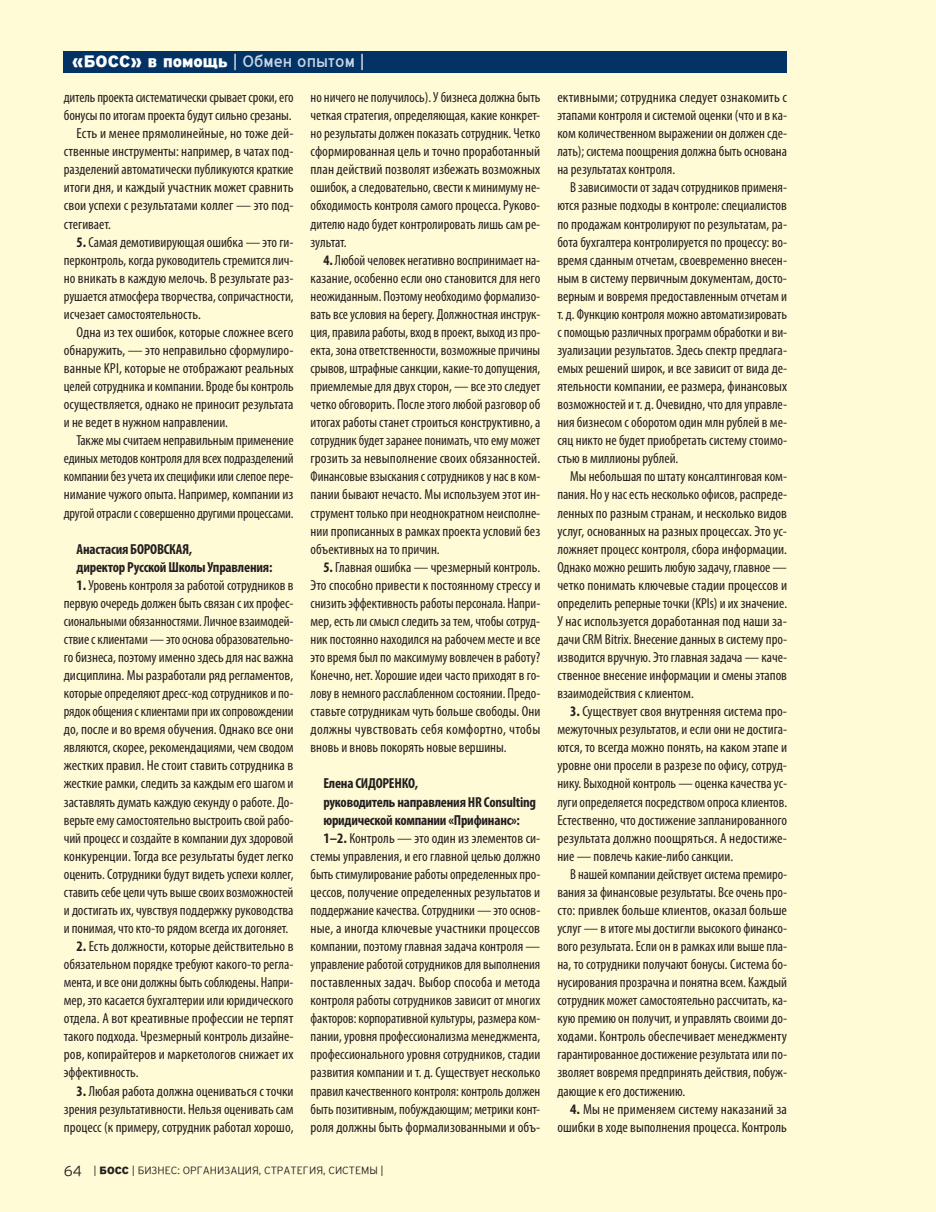
<style>
.page{position:relative;width:936px;height:1212px;background:#fff}
.page>*{position:absolute;margin:0;border:0;box-sizing:border-box;transform-origin:0 0}
.t1{font:900 16.5px "GL Interstate";color:#fff}
.t2{font:condensed 14.55px/18px "Myriad Pro";color:#231f20;text-align:justify}
.t3{font:700 condensed 14.55px/18px "Myriad Pro";letter-spacing:-.015em;color:#231f20}
.t4{font:300 10.5px "GL Interstate";color:#231f20}
.s1{font-weight:400;color:#c9d6e6}
.s2{font-weight:700}
.s3{font-size:14.55px}
.s4{font-weight:900}
</style>
<div class="page">
<div style="left:0;top:0;width:935px;height:1212px;background:#fffbd6"></div>
<div style="left:64px;top:51px;width:723px;height:21px;background:#033365"></div>
<p class="t1" style="left:72px;top:54px;width:294px">«БОСС» в помощь <span class="s1">| Обмен опытом |</span></p>
<p class="t2" style="left:64px;top:88px;width:231px">дитель проекта систематически срывает сроки, его</p>
<p class="t2" style="left:64px;top:106px;width:229px">бонусы по итогам проекта будут сильно срезаны.</p>
<p class="t2" style="left:77px;top:124px;width:218px">Есть и менее прямолинейные, но тоже дей-</p>
<p class="t2" style="left:64px;top:142px;width:231px">ственные инструменты: например, в чатах под-</p>
<p class="t2" style="left:64px;top:160px;width:231px">разделений автоматически публикуются краткие</p>
<p class="t2" style="left:64px;top:178px;width:231px">итоги дня, и каждый участник может сравнить</p>
<p class="t2" style="left:64px;top:196px;width:231px">свои успехи с результатами коллег — это под-</p>
<p class="t2" style="left:64px;top:214px;width:49px">стегивает.</p>
<p class="t2" style="left:64px;top:233px;width:231px;text-indent:13px"><span class="s2">5.</span> Самая демотивирующая ошибка — это ги&shy;перконтроль, когда руководитель стремится лич&shy;но вникать в каждую мелочь. В результате раз&shy;рушается атмосфера творчества, сопричастности, исчезает самостоятельность.</p>
<p class="t2" style="left:64px;top:323px;width:231px;text-indent:13px">Одна из тех ошибок, которые сложнее всего обнаружить, — это неправильно сформулиро&shy;ванные KPI, которые не отображают реальных целей сотрудника и компании. Вроде бы контроль осуществляется, однако не приносит результата и не ведет в нужном направлении.</p>
<p class="t2" style="left:64px;top:431px;width:231px;text-indent:13px">Также мы считаем неправильным применение единых методов контроля для всех подразделений компании без учета их специфики или слепое пере&shy;нимание чужого опыта. Например, компании из другой отрасли с совершенно другими процессами.</p>
<p class="t3" style="left:77px;top:539px;width:197px">Анастасия БОРОВСКАЯ,<br>директор Русской Школы Управления:</p>
<p class="t2" style="left:64px;top:576px;width:231px;text-indent:13px"><span class="s2">1.</span> Уровень контроля за работой сотрудников в первую очередь должен быть связан с их профес&shy;сиональными обязанностями. Личное взаимодей&shy;ствие с клиентами — это основа образовательно&shy;го бизнеса, поэтому именно здесь для нас важна дисциплина. Мы разработали ряд регламентов, которые определяют дресс-код сотрудников и по&shy;рядок общения с клиентами при их сопровождении до, после и во время обучения. Однако все они являются, скорее, рекомендациями, чем сводом жестких правил. Не стоит ставить сотрудника в жесткие рамки, следить за каждым его шагом и заставлять думать каждую секунду о работе. До&shy;верьте ему самостоятельно выстроить свой рабо&shy;чий процесс и создайте в компании дух здоровой конкуренции. Тогда все результаты будет легко оценить. Сотрудники будут видеть успехи коллег, ставить себе цели чуть выше своих возможностей и достигать их, чувствуя поддержку руководства и понимая, что кто-то рядом всегда их догоняет.</p>
<p class="t2" style="left:64px;top:937px;width:231px;text-indent:13px"><span class="s2">2.</span> Есть должности, которые действительно в обязательном порядке требуют какого-то регла&shy;мента, и все они должны быть соблюдены. Напри&shy;мер, это касается бухгалтерии или юридического отдела. А вот креативные профессии не терпят такого подхода. Чрезмерный контроль дизайне&shy;ров, копирайтеров и маркетологов снижает их эффективность.</p>
<p class="t2" style="left:64px;top:1081px;width:231px;text-indent:13px"><span class="s2">3.</span> Любая работа должна оцениваться с точки зрения результативности. Нельзя оценивать сам процесс (к примеру, сотрудник работал хорошо,</p>
<p class="t2" style="left:310px;top:88px;width:231px">но ничего не получилось). У бизнеса должна быть четкая стратегия, определяющая, какие конкрет&shy;но результаты должен показать сотрудник. Четко сформированная цель и точно проработанный план действий позволят избежать возможных ошибок, а следовательно, свести к минимуму не&shy;обходимость контроля самого процесса. Руково&shy;дителю надо будет контролировать лишь сам ре&shy;зультат.</p>
<p class="t2" style="left:310px;top:251px;width:231px;text-indent:13px"><span class="s2">4.</span> Любой человек негативно воспринимает на&shy;казание, особенно если оно становится для него неожиданным. Поэтому необходимо формализо&shy;вать все условия на берегу. Должностная инструк&shy;ция, правила работы, вход в проект, выход из про&shy;екта, зона ответственности, возможные причины срывов, штрафные санкции, какие-то допущения, приемлемые для двух сторон, — все это следует четко обговорить. После этого любой разговор об итогах работы станет строиться конструктивно, а сотрудник будет заранее понимать, что ему может грозить за невыполнение своих обязанностей.<br>Финансовые взыскания с сотрудников у нас в ком&shy;пании бывают нечасто. Мы используем этот ин&shy;струмент только при неоднократном неисполне&shy;нии прописанных в рамках проекта условий без объективных на то причин.</p>
<p class="t2" style="left:310px;top:558px;width:231px;text-indent:13px"><span class="s2">5.</span> Главная ошибка — чрезмерный контроль.<br>Это способно привести к постоянному стрессу и снизить эффективность работы персонала. Напри&shy;мер, есть ли смысл следить за тем, чтобы сотруд&shy;ник постоянно находился на рабочем месте и все это время был по максимуму вовлечен в работу?<br>Конечно, нет. Хорошие идеи часто приходят в го&shy;лову в немного расслабленном состоянии. Предо&shy;ставьте сотрудникам чуть больше свободы. Они должны чувствовать себя комфортно, чтобы вновь и вновь покорять новые вершины.</p>
<p class="t3" style="left:323px;top:774px;width:96px">Елена СИДОРЕНКО,</p>
<p class="t3" style="left:323px;top:792px;width:214px">руководитель направления HR Consulting</p>
<p class="t3" style="left:323px;top:810px;width:198px">юридической компании «Прифинанс»:</p>
<p class="t2" style="left:323px;top:829px;width:218px"><span class="s2">1–2.</span> Контроль — это один из элементов си-</p>
<p class="t2" style="left:310px;top:847px;width:231px">стемы управления, и его главной целью должно</p>
<p class="t2" style="left:310px;top:865px;width:231px">быть стимулирование работы определенных про-</p>
<p class="t2" style="left:310px;top:883px;width:231px">цессов, получение определенных результатов и</p>
<p class="t2" style="left:310px;top:901px;width:231px">поддержание качества. Сотрудники — это основ-</p>
<p class="t2" style="left:310px;top:919px;width:231px">ные, а иногда ключевые участники процессов</p>
<p class="t2" style="left:310px;top:937px;width:231px">компании, поэтому главная задача контроля —</p>
<p class="t2" style="left:310px;top:955px;width:231px">управление работой сотрудников для выполнения</p>
<p class="t2" style="left:310px;top:973px;width:231px">поставленных задач. Выбор способа и метода</p>
<p class="t2" style="left:310px;top:991px;width:231px">контроля работы сотрудников зависит от многих</p>
<p class="t2" style="left:310px;top:1009px;width:231px">факторов: корпоративной культуры, размера ком-</p>
<p class="t2" style="left:310px;top:1027px;width:231px">пании, уровня профессионализма менеджмента,</p>
<p class="t2" style="left:310px;top:1045px;width:231px">профессионального уровня сотрудников, стадии</p>
<p class="t2" style="left:310px;top:1063px;width:231px">развития компании и т. д. Существует несколько</p>
<p class="t2" style="left:310px;top:1081px;width:231px">правил качественного контроля: контроль должен</p>
<p class="t2" style="left:310px;top:1099px;width:230px">быть позитивным, побуждающим; метрики конт-</p>
<p class="t2" style="left:310px;top:1117px;width:231px">роля должны быть формализованными и объ-</p>
<p class="t4" style="left:64px;top:1165px;width:321px"><span class="s3">64</span> | <span class="s4">БОСС</span> | БИЗНЕС: ОРГАНИЗАЦИЯ, СТРАТЕГИЯ, СИСТЕМЫ |</p>
<p class="t2" style="left:557px;top:88px;width:231px">ективными; сотрудника следует ознакомить с этапами контроля и системой оценки (что и в ка&shy;ком количественном выражении он должен сде&shy;лать); система поощрения должна быть основана на результатах контроля.</p>
<p class="t2" style="left:557px;top:178px;width:231px;text-indent:13px">В зависимости от задач сотрудников применя&shy;ются разные подходы в контроле: специалистов по продажам контролируют по результатам, ра&shy;бота бухгалтера контролируется по процессу: во&shy;время сданным отчетам, своевременно внесен&shy;ным в систему первичным документам, досто&shy;верным и вовремя предоставленным отчетам и т. д. Функцию контроля можно автоматизировать с помощью различных программ обработки и ви&shy;зуализации результатов. Здесь спектр предлага&shy;емых решений широк, и все зависит от вида де&shy;ятельности компании, ее размера, финансовых возможностей и т. д. Очевидно, что для управле&shy;ния бизнесом с оборотом один млн рублей в ме&shy;сяц никто не будет приобретать систему стоимо&shy;стью в миллионы рублей.</p>
<p class="t2" style="left:557px;top:467px;width:231px;text-indent:13px">Мы небольшая по штату консалтинговая ком&shy;пания. Но у нас есть несколько офисов, распреде&shy;ленных по разным странам, и несколько видов услуг, основанных на разных процессах. Это ус&shy;ложняет процесс контроля, сбора информации.<br>Однако можно решить любую задачу, главное — четко понимать ключевые стадии процессов и определить реперные точки (KPIs) и их значение.<br>У нас используется доработанная под наши за&shy;дачи CRM Bitrix. Внесение данных в систему про&shy;изводится вручную. Это главная задача — каче&shy;ственное внесение информации и смены этапов взаимодействия с клиентом.</p>
<p class="t2" style="left:557px;top:702px;width:231px;text-indent:13px"><span class="s2">3.</span> Существует своя внутренняя система про&shy;межуточных результатов, и если они не достига&shy;ются, то всегда можно понять, на каком этапе и уровне они просели в разрезе по офису, сотруд&shy;нику. Выходной контроль — оценка качества ус&shy;луги определяется посредством опроса клиентов.<br>Естественно, что достижение запланированного результата должно поощряться. А недостиже&shy;ние — повлечь какие-либо санкции.</p>
<p class="t2" style="left:557px;top:865px;width:231px;text-indent:13px">В нашей компании действует система премиро&shy;вания за финансовые результаты. Все очень про&shy;сто: привлек больше клиентов, оказал больше услуг — в итоге мы достигли высокого финансо&shy;вого результата. Если он в рамках или выше пла&shy;на, то сотрудники получают бонусы. Система бо&shy;нусирования прозрачна и понятна всем. Каждый сотрудник может самостоятельно рассчитать, ка&shy;кую премию он получит, и управлять своими до&shy;ходами. Контроль обеспечивает менеджменту гарантированное достижение результата или по&shy;зволяет вовремя предпринять действия, побуж&shy;дающие к его достижению.</p>
<p class="t2" style="left:557px;top:1099px;width:231px;text-align:right"><span class="s2">4.</span> Мы не применяем систему наказаний за ошибки в ходе выполнения процесса. Контроль</p>
</div>
